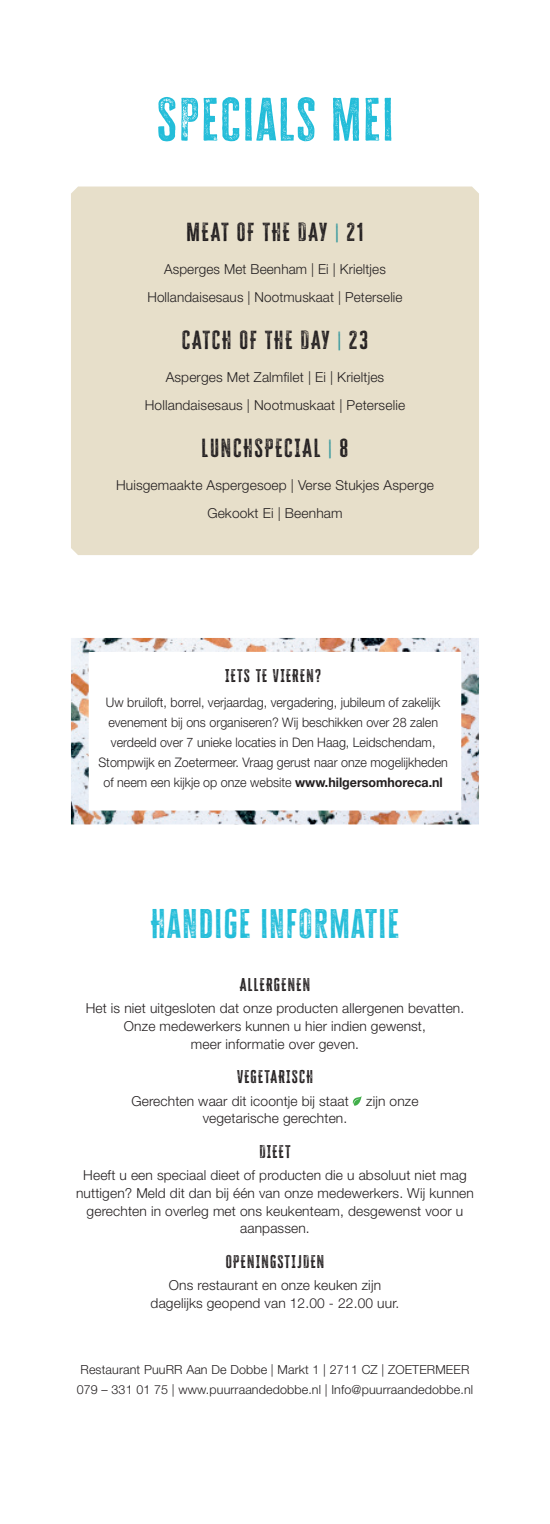
<style>
.page{position:relative;width:550px;height:1524px;background:#fff}
.page>*{position:absolute;margin:0;border:0;box-sizing:border-box;transform-origin:0 0}
.Hoofdkop_groot{font:50px "Cheddar Gothic Rough";letter-spacing:.05em;color:#23bdd9}
.Hoofd-KOP{font:33.75px "Cheddar Gothic Rough";letter-spacing:.05em;color:#23bdd9}
.Gerecht_Specials{font:21.25px "Cheddar Gothic Rough";letter-spacing:.085em;color:#231f20}
.Gerecht{font:15px "Cheddar Gothic Rough";letter-spacing:.09em;color:#231f20}
.Info_txt_Plat{font:300 13.75px/17.6px "Helvetica Neue LT Std";letter-spacing:.01em;color:#231f20;text-align:center}
.Specials_uitleg{font:300 13.75px/27.4px "Helvetica Neue LT Std";letter-spacing:.01em;color:#231f20;text-align:center}
.Info_txt_Plat-2{font:300 13.12px/20px "Helvetica Neue LT Std";color:#231f20;text-align:center;scale:.95 1}
.Adres{font:300 12.5px/20px "Helvetica Neue LT Std";letter-spacing:.01em;color:#231f20;text-align:center}
.s1{font-size:18.75px;color:#3b9a9f}
.s2{font-weight:700}
</style>
<div class="page">
<div style="left:71px;top:186px;width:407px;height:369px;background:#e7dfca"></div>
<svg style="left:352px;top:1096px;width:9px;height:9px"></svg>
<img style="left:71px;top:638px;width:407px;height:186px">
<p class="Hoofdkop_groot" style="left:156px;top:88px;width:238px">SPECIALS MEI</p>
<p class="Gerecht_Specials" style="left:186px;top:219px;width:178px">MEAT OF THE DAY <span class="s1">|</span> 21</p>
<p class="Specials_uitleg" style="left:147px;top:255px;width:256px">Asperges Met Beenham | Ei | Krieltjes<br>Hollandaisesaus | Nootmuskaat | Peterselie</p>
<p class="Gerecht_Specials" style="left:182px;top:327px;width:188px">CATCH OF THE DAY <span class="s1">|</span> 23</p>
<p class="Specials_uitleg" style="left:145px;top:363px;width:262px">Asperges Met Zalmfilet | Ei | Krieltjes<br>Hollandaisesaus | Nootmuskaat | Peterselie</p>
<p class="Gerecht_Specials" style="left:201px;top:435px;width:148px">LUNCHSPECIAL <span class="s1">|</span> 8</p>
<p class="Specials_uitleg" style="left:116px;top:471px;width:319px">Huisgemaakte Aspergesoep | Verse Stukjes Asperge<br>Gekookt Ei | Beenham</p>
<p class="Gerecht" style="left:225px;top:666px;width:97px">IETS TE VIEREN?</p>
<p class="Info_txt_Plat-2" style="left:98px;top:692px;width:369px">Uw bruiloft, borrel, verjaardag, vergadering, jubileum of zakelijk evenement bij ons organiseren? Wij beschikken over 28 zalen verdeeld over 7 unieke locaties in Den Haag, Leidschendam, Stompwijk en Zoetermeer. Vraag gerust naar onze mogelijkheden of neem een kijkje op onze website <span class="s2">www.hilgersomhoreca.nl</span></p>
<p class="Hoofd-KOP" style="left:151px;top:902px;width:249px">HANDIGE INFORMATIE</p>
<p class="Gerecht" style="left:240px;top:975px;width:71px">ALLERGENEN</p>
<p class="Info_txt_Plat" style="left:86px;top:999px;width:380px">Het is niet uitgesloten dat onze producten allergenen bevatten.<br>Onze medewerkers kunnen u hier indien gewenst,<br>meer informatie over geven.</p>
<p class="Gerecht" style="left:237px;top:1067px;width:77px">VEGETARISCH</p>
<p class="Info_txt_Plat" style="left:131px;top:1091px;width:219px">Gerechten waar dit icoontje bij staat</p>
<p class="Info_txt_Plat" style="left:366px;top:1091px;width:54px">zijn onze</p>
<p class="Info_txt_Plat" style="left:202px;top:1109px;width:146px">vegetarische gerechten.</p>
<p class="Gerecht" style="left:259px;top:1142px;width:33px">DIEET</p>
<p class="Info_txt_Plat" style="left:76px;top:1166px;width:399px">Heeft u een speciaal dieet of producten die u absoluut niet mag nuttigen? Meld dit dan bij één van onze medewerkers. Wij kunnen gerechten in overleg met ons keukenteam, desgewenst voor u aanpassen.</p>
<p class="Gerecht" style="left:225px;top:1252px;width:100px">OPENINGSTIJDEN</p>
<p class="Info_txt_Plat" style="left:150px;top:1276px;width:250px">Ons restaurant en onze keuken zijn dagelijks geopend van 12.00 - 22.00 uur.</p>
<p class="Adres" style="left:77px;top:1359px;width:398px">Restaurant PuuRR Aan De Dobbe | Markt 1 | 2711 CZ | ZOETERMEER<br>079 – 331 01 75 | www.puurraandedobbe.nl | Info@puurraandedobbe.nl</p>
</div>
